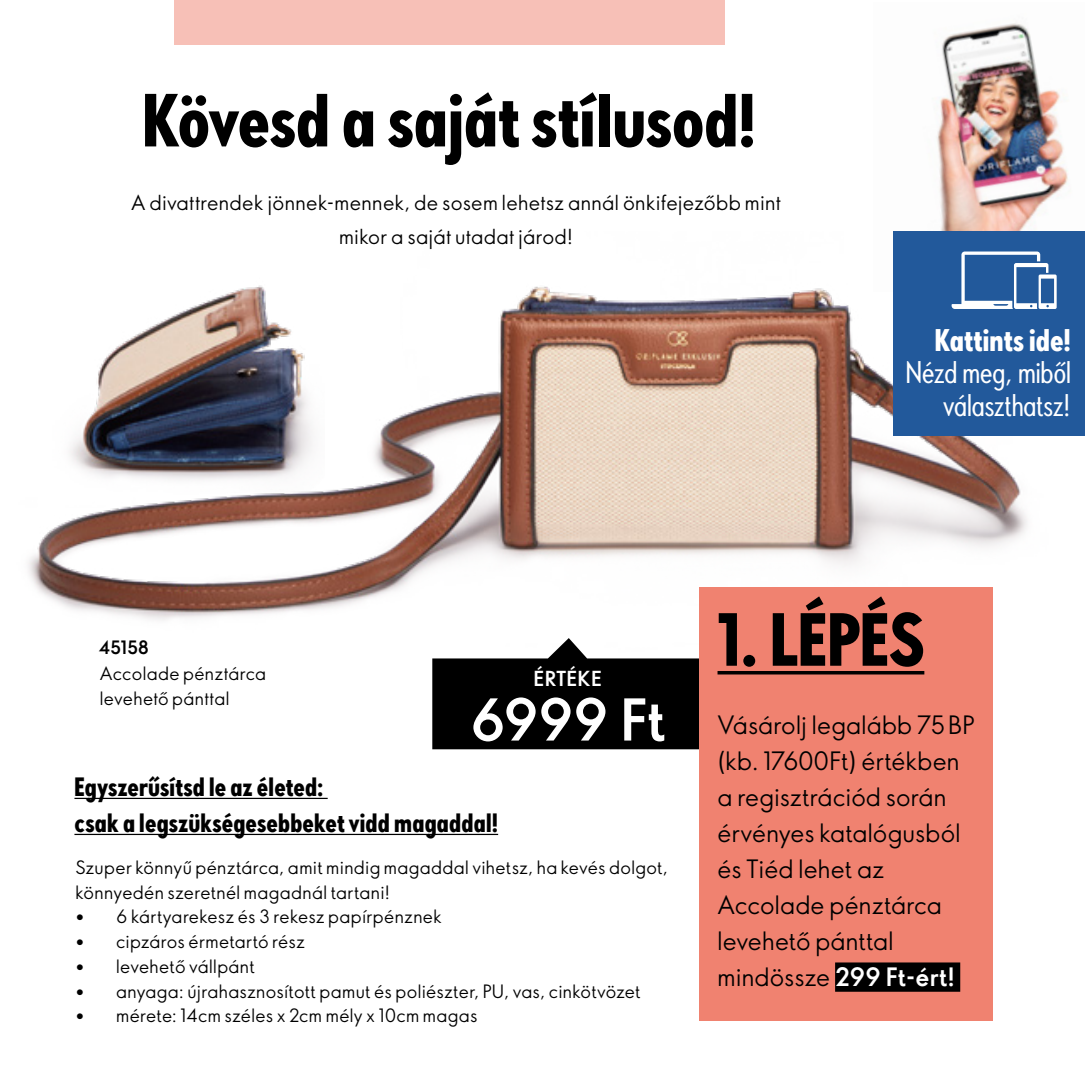
<style>
.page{position:relative;width:1085px;height:1085px;background:#fff}
.page>*{position:absolute;margin:0;border:0;box-sizing:border-box;transform-origin:0 0}
.t1{font:700 69.98px "Oriflame Sans Cond 2.0";color:#000}
.t2{font:700 56.25px "Oriflame Sans 2.0";letter-spacing:-.025em;color:#fff}
.t3{font:29.25px/32.2px "Oriflame Sans Cond 2.0";letter-spacing:-.005em;color:#fff;text-align:right}
.t4{font:700 29.25px "Oriflame Sans Cond 2.0";letter-spacing:.005em;color:#fff}
.t5{font:24.75px/36px "Oriflame Sans 2.0";letter-spacing:.005em;color:#000}
.t6{font:700 24.75px/36px "Oriflame Sans Cond 2.0";letter-spacing:.005em;color:#000}
.t7{font:20.25px/33.8px "Oriflame Sans Print";letter-spacing:.015em;color:#000;text-align:center}
.t8{font:700 20.25px "Oriflame Sans 2.0";letter-spacing:.01em;color:#fff}
.t9{font:18px/24.8px "Oriflame Sans 2.0";letter-spacing:.02em;color:#000}
.t10{font:18px/24.8px "Oriflame Sans Print";letter-spacing:.02em;color:#000}
.t11{font:700 18px "Oriflame Sans Print";letter-spacing:.01em;color:#000}
.s1{font-weight:700;color:#fff}
</style>
<div class="page">
<img style="left:28px;top:286px;width:1026px;height:366px">
<svg style="left:432px;top:638px;width:267px;height:111px"></svg>
<img style="left:28px;top:285px;width:297px;height:245px">
<div style="left:699px;top:587px;width:293px;height:433px;background:#f08270"></div>
<div style="left:174px;top:0;width:550px;height:45px;background:#f7c0b7"></div>
<img style="left:873px;top:23px;width:195px;height:269px">
<hr style="left:717px;top:671px;width:207px;height:3px;background:#000">
<hr style="left:74px;top:797px;width:253px;height:1px;background:#000">
<hr style="left:74px;top:833px;width:424px;height:1px;background:#000">
<div style="left:835px;top:962px;width:125px;height:29px;background:#000"></div>
<div style="left:893px;top:231px;width:191px;height:204px;background:#22599b"></div>
<svg style="left:951px;top:251px;width:105px;height:58px"></svg>
<h1 class="t1" style="left:142px;top:71px;width:615px">Kövesd a saját stílusod!</h1>
<p class="t7" style="left:131px;top:185px;width:651px">A divattrendek jönnek-mennek, de sosem lehetsz annál önkifejezőbb mint mikor a saját utadat járod!</p>
<h3 class="t4" style="left:934px;top:320px;width:138px">Kattints ide!</h3>
<h3 class="t3" style="left:905px;top:356px;width:167px">Nézd meg, miből választhatsz!</h3>
<p class="t11" style="left:99px;top:634px;width:52px">45158</p>
<p class="t10" style="left:100px;top:660px;width:168px">Accolade pénztárca levehető pánttal</p>
<p class="t8" style="left:533px;top:664px;width:70px">ÉRTÉKE</p>
<h2 class="t2" style="left:470px;top:679px;width:197px">6999 Ft</h2>
<h3 class="t6" style="left:74px;top:767px;width:425px">Egyszerűsítsd le az életed:<br>csak a legszükségesebbeket vidd magaddal!</h3>
<p class="t9" style="left:76px;top:854px;width:593px">Szuper könnyű pénztárca, amit mindig magaddal vihetsz, ha kevés dolgot, könnyedén szeretnél magadnál tartani!</p>
<p class="t9" style="left:76px;top:903px;width:368px">• 6 kártyarekesz és 3 rekesz papírpénznek</p>
<p class="t9" style="left:76px;top:928px;width:231px">• cipzáros érmetartó rész</p>
<p class="t9" style="left:76px;top:953px;width:181px">• levehető vállpánt</p>
<p class="t9" style="left:76px;top:977px;width:566px">• anyaga: újrahasznosított pamut és poliészter, PU, vas, cinkötvözet</p>
<p class="t9" style="left:76px;top:1002px;width:403px">• mérete: 14cm széles x 2cm mély x 10cm magas</p>
<h1 class="t1" style="left:717px;top:590px;width:208px">1. LÉPÉS</h1>
<h3 class="t5" style="left:717px;top:706px;width:258px">Vásárolj legalább 75BP (kb. 17600Ft) értékben a regisztrációd során érvényes katalógusból és Tiéd lehet az<br>Accolade pénztárca levehető pánttal mindössze <span class="s1">299 Ft-ért!</span></h3>
</div>
